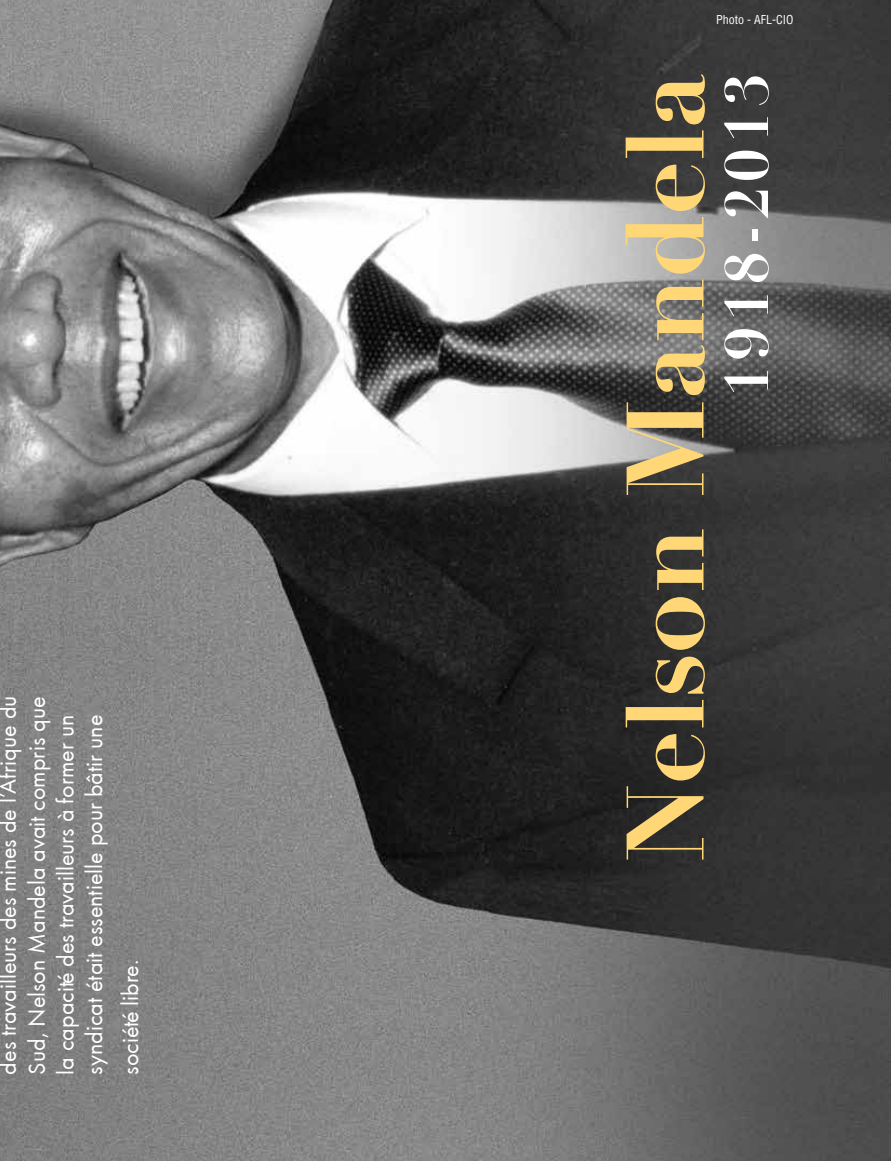
<style>
.page{position:relative;width:891px;height:1161px;background:#fff}
.page>*{position:absolute;margin:0;border:0;box-sizing:border-box;transform-origin:0 0}
.t1{font:700 108px "Didot";letter-spacing:-.01em;color:#ffd777}
.t2{font:700 60px "Didot";letter-spacing:.075em;color:#fff}
.t3{font:24px/28.8px "Futura T";color:#fff}
.t4{font:condensed 12px "Helvetica LT Std";color:#fff}
</style>
<div class="page">
<img style="left:0;top:0;width:891px;height:1161px">
<p class="t3" style="left:-6px;top:1075px;width:380px;rotate:-90deg">des travailleurs des mines de l’Afrique du Sud, Nelson Mandela avait compris que la capacité des travailleurs à former un syndicat était essentielle pour bâtir une</p>
<p class="t3" style="left:116px;top:1075px;width:117px;rotate:-90deg">société libre.</p>
<p class="t4" style="left:716px;top:12px;width:79px">Photo - AFL-CIO</p>
<h1 class="t1" style="left:599px;top:863px;width:792px;rotate:-90deg">Nelson Mandela</h1>
<h2 class="t2" style="left:710px;top:398px;width:327px;rotate:-90deg">1918-2013</h2>
</div>
